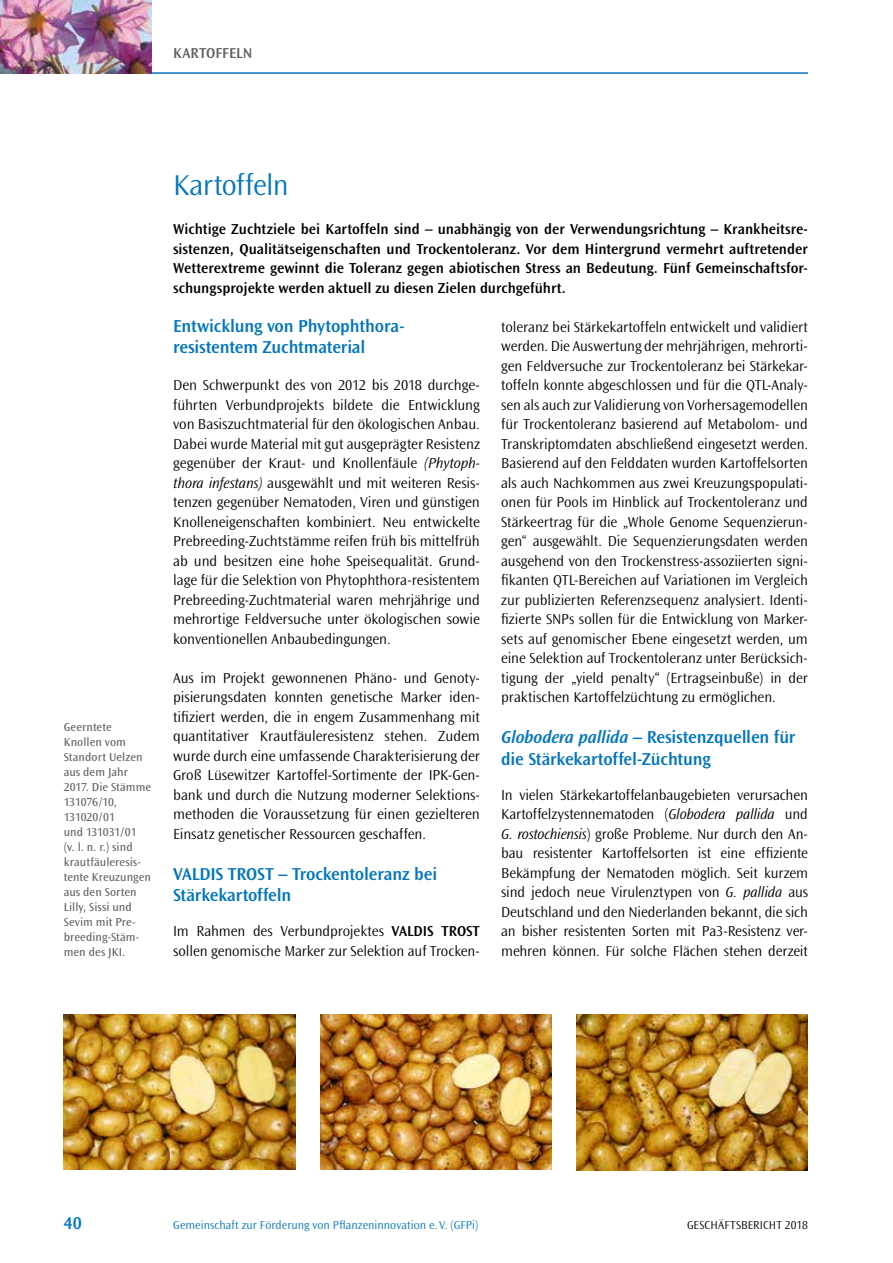
<style>
.page{position:relative;width:893px;height:1263px;background:#fff}
.page>*{position:absolute;margin:0;border:0;box-sizing:border-box;transform-origin:0 0}
.t1{font:300 30px "Ocean Sans";letter-spacing:-.02em;color:#0075be}
.t2{font:600 18px/21.6px "Ocean Sans";letter-spacing:-.01em;color:#0075be}
.t3{font:300 15px/19.5px "Ocean Sans";letter-spacing:-.005em;color:#000;text-align:justify}
.t4{font:600 15px/19.5px "Ocean Sans";color:#000;text-align:justify}
.t5{font:600 15px "Ocean Sans";color:#636362}
.t6{font:12px/15px "Ocean Sans";letter-spacing:.005em;color:#636362}
.t7{font:300 12px "Ocean Sans";letter-spacing:.005em;color:#0075be}
.t8{font:300 12px "Ocean Sans";letter-spacing:.01em;color:#000}
.s1{font-style:italic}
.s2{font-weight:600}
</style>
<div class="page">
<hr style="left:64px;top:72px;width:744px;height:2px;background:#0075be">
<img style="left:0;top:0;width:152px;height:74px">
<img style="left:320px;top:1014px;width:232px;height:156px">
<img style="left:576px;top:1014px;width:232px;height:156px">
<img style="left:64px;top:1014px;width:231px;height:156px">
<p class="t5" style="left:173px;top:44px;width:81px">KARTOFFELN</p>
<p class="t6" style="left:64px;top:719px;width:89px">Geerntete<br>Knollen vom<br>Standort Uelzen aus dem Jahr<br>2017. Die Stämme<br>131076/10,<br>131020/01<br>und 131031/01<br>(v. l. n. r.) sind krautfäuleresis&shy;tente Kreuzungen aus den Sorten<br>Lilly, Sissi und<br>Sevim mit Pre&shy;breeding-Stäm&shy;men des JKI.</p>
<h1 class="t1" style="left:173px;top:169px;width:117px">Kartoffeln</h1>
<p class="t4" style="left:173px;top:220px;width:636px">Wichtige Zuchtziele bei Kartoffeln sind – unabhängig von der Verwendungsrichtung – Krankheitsre&shy;sistenzen, Qualitätseigenschaften und Trockentoleranz. Vor dem Hintergrund vermehrt auftretender Wetterextreme gewinnt die Toleranz gegen abiotischen Stress an Bedeutung. Fünf Gemeinschaftsfor&shy;schungsprojekte werden aktuell zu diesen Zielen durchgeführt.</p>
<p class="t2" style="left:173px;top:315px;width:233px">Entwicklung von Phytophthora&shy;resistentem Zuchtmaterial</p>
<p class="t3" style="left:173px;top:376px;width:308px">Den Schwerpunkt des von 2012 bis 2018 durchge&shy;führten Verbundprojekts bildete die Entwicklung von Basiszuchtmaterial für den ökologischen Anbau.<br>Dabei wurde Material mit gut ausgeprägter Resistenz gegenüber der Kraut- und Knollenfäule <span class="s1">(Phytoph&shy;thora infestans)</span> ausgewählt und mit weiteren Resis&shy;tenzen gegenüber Nematoden, Viren und günstigen Knolleneigenschaften kombiniert. Neu entwickelte Prebreeding-Zuchtstämme reifen früh bis mittelfrüh ab und besitzen eine hohe Speisequalität. Grund&shy;lage für die Selektion von Phytophthora-resistentem Prebreeding-Zuchtmaterial waren mehrjährige und mehrortige Feldversuche unter ökologischen sowie konventionellen Anbaubedingungen.</p>
<p class="t3" style="left:173px;top:668px;width:308px">Aus im Projekt gewonnenen Phäno- und Genoty&shy;pisierungsdaten konnten genetische Marker iden&shy;tifiziert werden, die in engem Zusammenhang mit quantitativer Krautfäuleresistenz stehen. Zudem wurde durch eine umfassende Charakterisierung der Groß Lüsewitzer Kartoffel-Sortimente der IPK-Gen&shy;bank und durch die Nutzung moderner Selektions&shy;methoden die Voraussetzung für einen gezielteren Einsatz genetischer Ressourcen geschaffen.</p>
<p class="t2" style="left:173px;top:863px;width:266px">VALDIS TROST – Trockentoleranz bei<br>Stärkekartoffeln</p>
<p class="t3" style="left:173px;top:922px;width:308px">Im Rahmen des Verbundprojektes <span class="s2">VALDIS TROST </span>sollen genomische Marker zur Selektion auf Trocken-</p>
<p class="t3" style="left:501px;top:317px;width:308px">toleranz bei Stärkekartoffeln entwickelt und validiert werden. Die Auswertung der mehrjährigen, mehrorti&shy;gen Feldversuche zur Trockentoleranz bei Stärkekar&shy;toffeln konnte abgeschlossen und für die QTL-Analy&shy;sen als auch zur Validierung von Vorhersagemodellen für Trockentoleranz basierend auf Metabolom- und Transkriptomdaten abschließend eingesetzt werden.<br>Basierend auf den Felddaten wurden Kartoffelsorten als auch Nachkommen aus zwei Kreuzungspopulati&shy;onen für Pools im Hinblick auf Trockentoleranz und Stärkeertrag für die „Whole Genome Sequenzierun&shy;gen“ ausgewählt. Die Sequenzierungsdaten werden ausgehend von den Trockenstress-assoziierten signi&shy;fikanten QTL-Bereichen auf Variationen im Vergleich zur publizierten Referenzsequenz analysiert. Identi&shy;fizierte SNPs sollen für die Entwicklung von Marker&shy;sets auf genomischer Ebene eingesetzt werden, um eine Selektion auf Trockentoleranz unter Berücksich&shy;tigung der „yield penalty“ (Ertragseinbuße) in der praktischen Kartoffelzüchtung zu ermöglichen.</p>
<p class="t2" style="left:501px;top:727px;width:296px"><span class="s1">Globodera pallida</span> – Resistenzquellen für die Stärkekartoffel-Züchtung</p>
<p class="t3" style="left:501px;top:785px;width:308px">In vielen Stärkekartoffelanbaugebieten verursachen Kartoffelzystennematoden (<span class="s1">Globodera pallida</span> und <span class="s1">G. rostochiensis</span>) große Probleme. Nur durch den An&shy;bau resistenter Kartoffelsorten ist eine effiziente Bekämpfung der Nematoden möglich. Seit kurzem sind jedoch neue Virulenztypen von <span class="s1">G. pallida</span> aus Deutschland und den Niederlanden bekannt, die sich an bisher resistenten Sorten mit Pa3-Resistenz ver&shy;mehren können. Für solche Flächen stehen derzeit</p>
<p class="t2" style="left:64px;top:1212px;width:20px">40</p>
<p class="t7" style="left:173px;top:1218px;width:306px">Gemeinschaft zur Förderung von Pflanzeninnovation e.V. (GFPi)</p>
<p class="t8" style="left:687px;top:1218px;width:122px">GESCHÄFTSBERICHT 2018</p>
</div>
